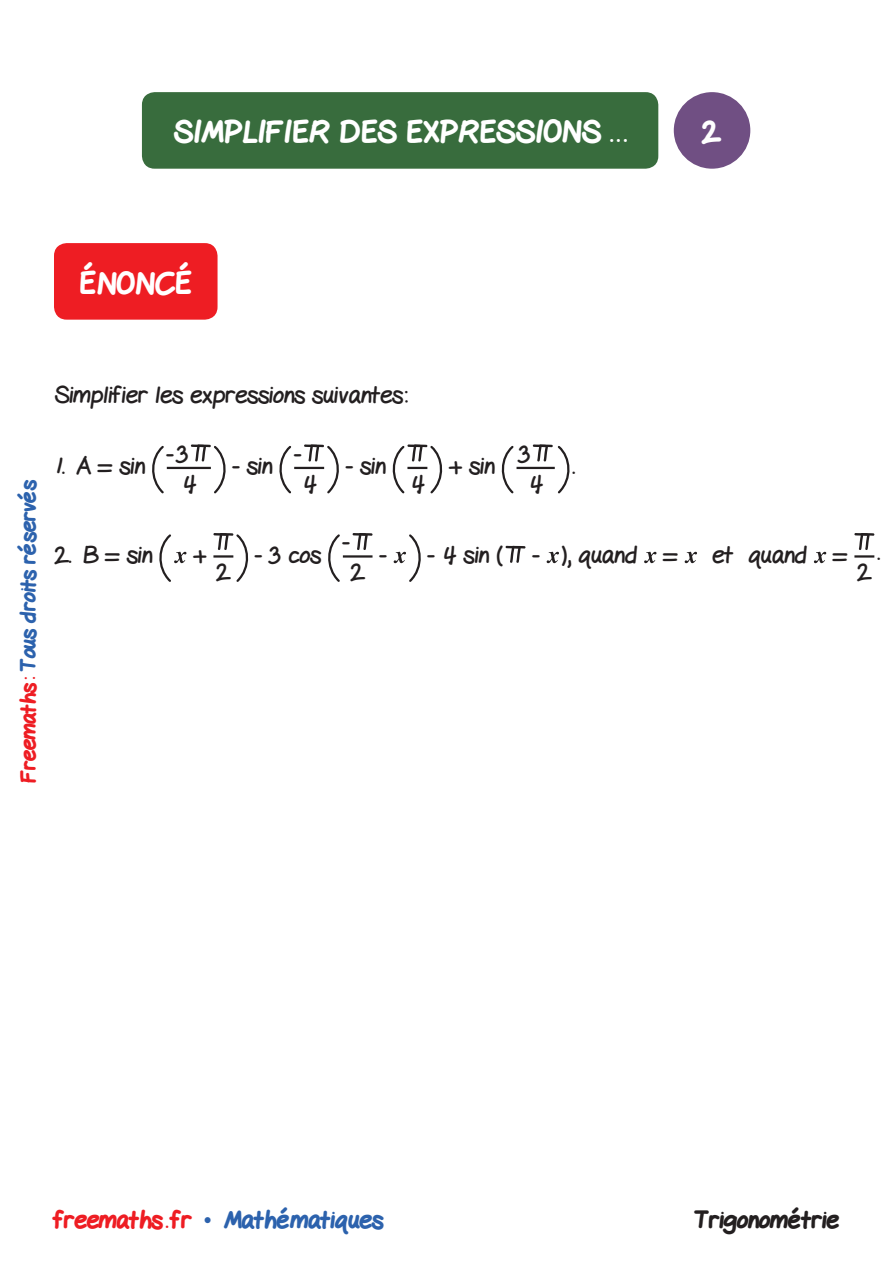
<style>
.page{position:relative;width:893px;height:1263px;background:#fff}
.page>*{position:absolute;margin:0;border:0;box-sizing:border-box;transform-origin:0 0}
.t1{font:800 30px "Gel Pen";color:#fff}
.Texte-Enoncé{font:24px/30px "Gel Pen";color:#231f20}
.t2{font:800 24px "Gel Pen";color:#2c62ad}
.t3{font:800 24px "Gel Pen";color:#231f20}
.t4{font:800 21px "Gel Pen";letter-spacing:-.01em;color:#2c62ad}
.s1{color:#ee1d23}
.s2{font-family:"Times New Roman";font-weight:400}
</style>
<div class="page">
<div style="left:54px;top:243px;width:164px;height:77px;background:#ee1d23;border-radius:13px"></div>
<svg style="left:152px;top:445px;width:12px;height:49px"></svg>
<hr style="left:167px;top:467px;width:44px;height:2px;background:#231f20">
<svg style="left:191px;top:444px;width:35px;height:50px"></svg>
<svg style="left:279px;top:446px;width:13px;height:48px"></svg>
<hr style="left:294px;top:467px;width:30px;height:2px;background:#231f20">
<svg style="left:304px;top:444px;width:35px;height:50px"></svg>
<svg style="left:392px;top:444px;width:51px;height:50px"></svg>
<svg style="left:501px;top:445px;width:13px;height:49px"></svg>
<hr style="left:516px;top:467px;width:39px;height:2px;background:#231f20">
<svg style="left:533px;top:444px;width:37px;height:50px"></svg>
<svg style="left:159px;top:534px;width:27px;height:48px"></svg>
<svg style="left:213px;top:533px;width:36px;height:49px"></svg>
<svg style="left:328px;top:534px;width:12px;height:48px"></svg>
<hr style="left:343px;top:555px;width:29px;height:3px;background:#231f20">
<svg style="left:353px;top:533px;width:20px;height:17px"></svg>
<svg style="left:394px;top:534px;width:27px;height:48px"></svg>
<svg style="left:506px;top:546px;width:19px;height:17px"></svg>
<svg style="left:547px;top:552px;width:12px;height:11px"></svg>
<svg style="left:644px;top:552px;width:12px;height:11px"></svg>
<svg style="left:685px;top:552px;width:12px;height:11px"></svg>
<svg style="left:814px;top:552px;width:12px;height:11px"></svg>
<hr style="left:854px;top:555px;width:20px;height:3px;background:#231f20">
<svg style="left:854px;top:533px;width:20px;height:17px"></svg>
<div style="left:142px;top:92px;width:516px;height:77px;background:#386c3d;border-radius:13px"></div>
<div style="left:674px;top:92px;width:76px;height:77px;background:#704f83;border-radius:50%"></div>
<p class="t1" style="left:174px;top:108px;width:455px">SIMPLIFIER DES EXPRESSIONS . . .</p>
<p class="t1" style="left:702px;top:108px;width:21px">2</p>
<p class="t1" style="left:80px;top:260px;width:114px">ÉNONCÉ</p>
<p class="t4" style="left:11px;top:783px;width:305px;rotate:-90deg"><span class="s1">Freemaths:</span> Tous droits réservés</p>
<p class="Texte-Enoncé" style="left:54px;top:377px;width:355px">Simplifier les expressions suivantes:</p>
<p class="Texte-Enoncé" style="left:54px;top:449px;width:92px">1. A = sin</p>
<p class="Texte-Enoncé" style="left:182px;top:436px;width:16px;text-indent:-15px">-3<br>4</p>
<p class="Texte-Enoncé" style="left:233px;top:449px;width:41px">- sin</p>
<p class="Texte-Enoncé" style="left:294px;top:436px;width:8px">-</p>
<p class="Texte-Enoncé" style="left:302px;top:466px;width:16px">4</p>
<p class="Texte-Enoncé" style="left:346px;top:449px;width:41px">- sin</p>
<p class="Texte-Enoncé" style="left:410px;top:466px;width:16px">4</p>
<p class="Texte-Enoncé" style="left:449px;top:449px;width:47px">+ sin</p>
<p class="Texte-Enoncé" style="left:519px;top:436px;width:26px;text-align:center">3<br>4</p>
<p class="Texte-Enoncé" style="left:572px;top:449px;width:4px">.</p>
<p class="Texte-Enoncé" style="left:54px;top:537px;width:100px">2. B = sin</p>
<p class="Texte-Enoncé" style="left:194px;top:537px;width:14px">+</p>
<p class="Texte-Enoncé" style="left:216px;top:554px;width:16px">2</p>
<p class="Texte-Enoncé" style="left:255px;top:537px;width:67px">- 3 cos</p>
<p class="Texte-Enoncé" style="left:343px;top:524px;width:8px">-</p>
<p class="Texte-Enoncé" style="left:350px;top:554px;width:16px">2</p>
<p class="Texte-Enoncé" style="left:380px;top:537px;width:124px">- - 4 sin (</p>
<p class="Texte-Enoncé" style="left:533px;top:537px;width:146px">- ), quand =</p>
<p class="Texte-Enoncé" style="left:712px;top:537px;width:137px">et quand =</p>
<p class="Texte-Enoncé" style="left:877px;top:534px;width:4px">.</p>
<p class="Texte-Enoncé" style="left:857px;top:554px;width:16px">2</p>
<p class="t2" style="left:54px;top:1200px;width:331px"><span class="s1">freemaths . fr</span> <span class="s2">•</span> Mathématiques</p>
<p class="t3" style="left:695px;top:1200px;width:145px">Trigonométrie</p>
</div>
